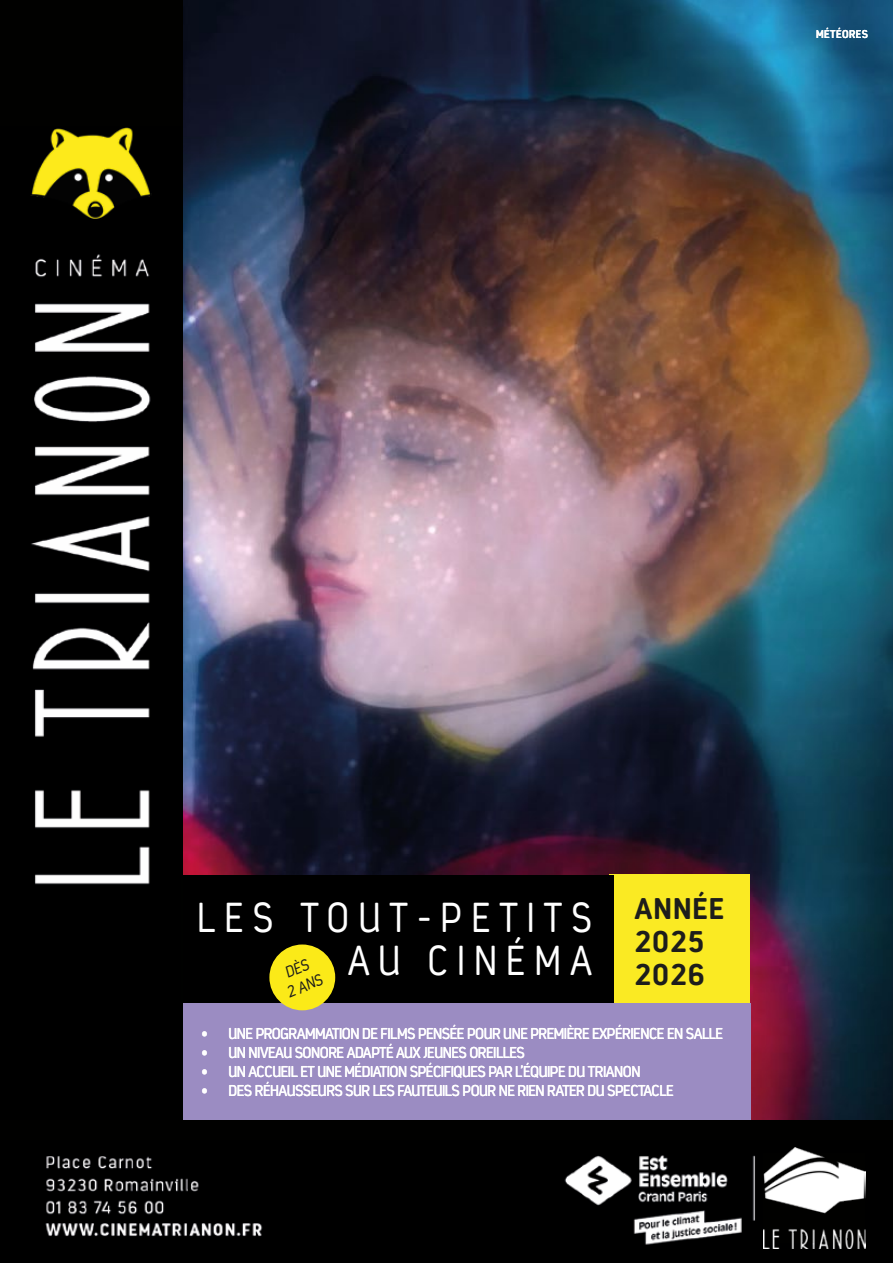
<style>
.page{position:relative;width:893px;height:1263px;background:#fff}
.page>*{position:absolute;margin:0;border:0;box-sizing:border-box;transform-origin:0 0}
.t1{font:300 41.85px/43.5px "Estandar Rounded";letter-spacing:.235em;color:#fff;text-align:right;scale:.93 1}
.t2{font:700 29.85px/33px "Estandar Rounded";letter-spacing:.03em;color:#1d1d1b}
.t3{font:italic 300 15.9px/19px "Estandar Rounded";color:#1d1d1b;text-align:center}
.t4{font:15.75px "Estandar Rounded";letter-spacing:-.03em;color:#fff}
.t5{font:600 11.4px "Estandar Rounded";letter-spacing:.035em;color:#fff}
</style>
<div class="page">
<img style="left:183px;top:0;width:710px;height:1121px">
<div style="left:609px;top:875px;width:141px;height:134px;background:#faea23"></div>
<div style="left:176px;top:875px;width:437px;height:131px;background:#000"></div>
<div style="left:180px;top:1003px;width:570px;height:118px;background:#9b8cc2"></div>
<div style="left:0;top:0;width:183px;height:1263px;background:#010100"></div>
<img style="left:31px;top:254px;width:120px;height:631px">
<div style="left:0;top:1121px;width:893px;height:142px;background:#010100"></div>
<img style="left:45px;top:1155px;width:821px;height:94px">
<img style="left:764px;top:1147px;width:101px;height:101px">
<div style="left:269px;top:944px;width:66px;height:66px;background:#fbea18;border-radius:50%"></div>
<img style="left:31px;top:127px;width:119px;height:92px">
<p class="t5" style="left:816px;top:27px;width:53px">MÉTÉORES</p>
<h1 class="t1" style="left:197px;top:895px;width:426px">LES TOUT-PETITS<br>AU CINÉMA</h1>
<p class="t3" style="left:276px;top:967px;width:39px;rotate:-23deg">DÈS<br>2 ANS</p>
<h2 class="t2" style="left:634px;top:892px;width:91px">ANNÉE<br>2025<br>2026</h2>
<p class="t4" style="left:202px;top:1024px;width:523px">• UNE PROGRAMMATION DE FILMS PENSÉE POUR UNE PREMIÈRE EXPÉRIENCE EN SALLE</p>
<p class="t4" style="left:202px;top:1043px;width:325px">• UN NIVEAU SONORE ADAPTÉ AUX JEUNES OREILLES</p>
<p class="t4" style="left:202px;top:1062px;width:441px">• UN ACCUEIL ET UNE MÉDIATION SPÉCIFIQUES PAR L’ÉQUIPE DU TRIANON</p>
<p class="t4" style="left:202px;top:1081px;width:474px">• DES RÉHAUSSEURS SUR LES FAUTEUILS POUR NE RIEN RATER DU SPECTACLE</p>
</div>
